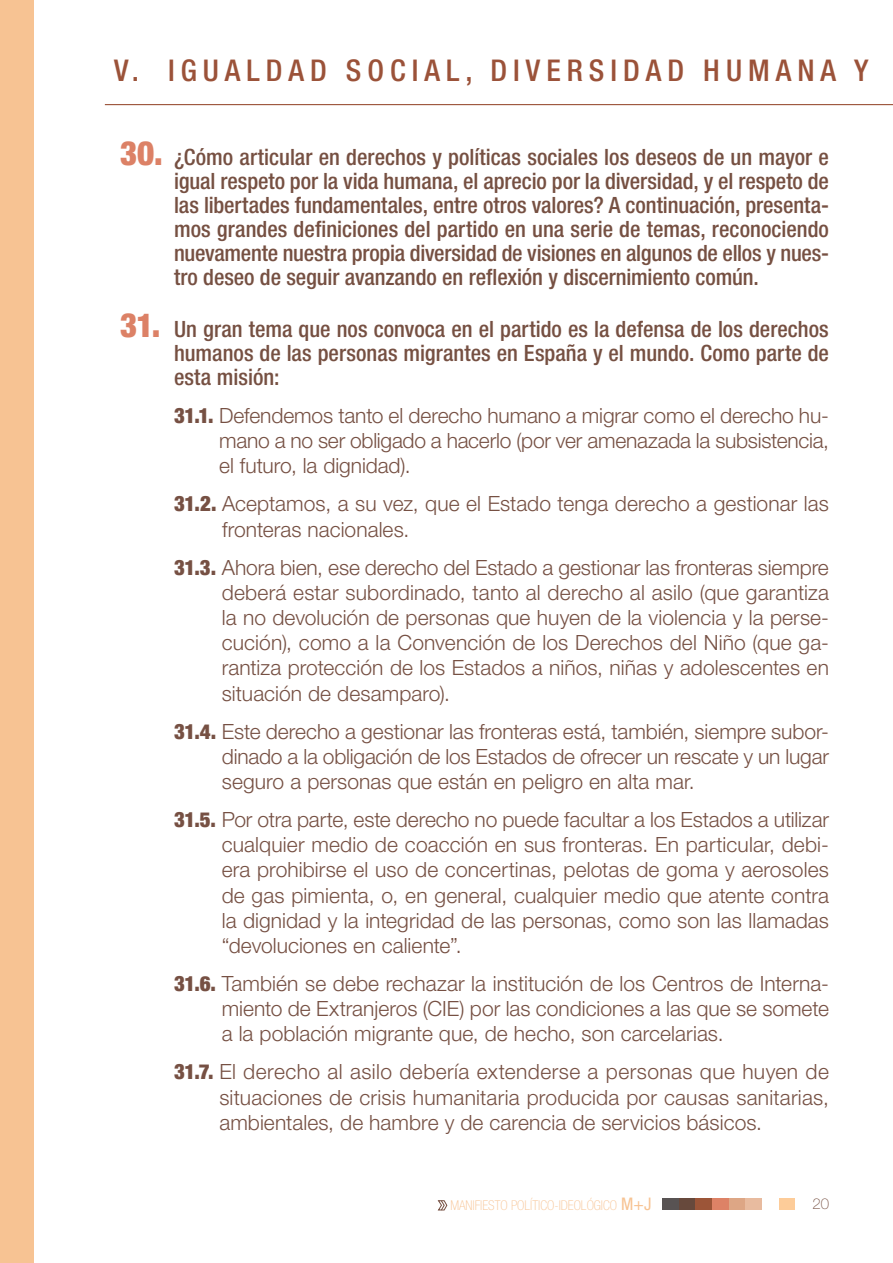
<style>
.page{position:relative;width:893px;height:1263px;background:#fff}
.page>*{position:absolute;margin:0;border:0;box-sizing:border-box;transform-origin:0 0}
.Subtitle{font:500 condensed 30px "Helvetica Neue LT Pro";letter-spacing:.2em;color:#9b5239}
.Sub_Paragraph{font:500 condensed 22.5px/24px "Helvetica Neue LT Pro";color:#765042;text-align:justify}
.Sub_Paragraph-2{font:300 21px/25.2px "Helvetica Neue LT Pro";color:#765043;text-align:justify}
.t1{font:100 15px "Helvetica Neue LT Pro";color:#765042}
.t2{font:100 condensed 13.5px "Helvetica Neue LT Pro";color:#f7c393}
.s1{font-family:"Helvetica Neue";font-weight:900;font-size:33px;color:#dc8166}
.s2{font-family:"Helvetica Neue";font-weight:900;font-stretch:condensed}
.s3{font-weight:400;font-size:17.4px}
</style>
<div class="page">
<svg style="left:437px;top:1200px;width:10px;height:11px"></svg>
<div style="left:0;top:0;width:33px;height:1263px;background:#f7c393"></div>
<div style="left:778px;top:1198px;width:17px;height:12px;background:#fdcc99"></div>
<div style="left:745px;top:1198px;width:17px;height:12px;background:#e8bb9f"></div>
<div style="left:728px;top:1198px;width:17px;height:12px;background:#dda685"></div>
<div style="left:712px;top:1198px;width:16px;height:12px;background:#dd8266"></div>
<div style="left:695px;top:1198px;width:17px;height:12px;background:#9c5538"></div>
<div style="left:678px;top:1198px;width:17px;height:12px;background:#67493c"></div>
<div style="left:662px;top:1198px;width:16px;height:12px;background:#585353"></div>
<hr style="left:105px;top:104px;width:788px;height:1px;background:#9b5239">
<p class="Subtitle" style="left:114px;top:52px;width:756px">V. IGUALDAD SOCIAL, DIVERSIDAD HUMANA Y</p>
<p class="Sub_Paragraph" style="left:174px;top:144px;width:656px;text-indent:-54px"><span class="s1">30.</span> ¿Cómo articular en derechos y políticas sociales los deseos de un mayor e igual respeto por la vida humana, el aprecio por la diversidad, y el respeto de las libertades fundamentales, entre otros valores? A continuación, presenta&shy;mos grandes definiciones del partido en una serie de temas, reconociendo nuevamente nuestra propia diversidad de visiones en algunos de ellos y nues&shy;tro deseo de seguir avanzando en reflexión y discernimiento común.</p>
<p class="Sub_Paragraph" style="left:174px;top:317px;width:656px;text-indent:-54px"><span class="s1">31.</span> Un gran tema que nos convoca en el partido es la defensa de los derechos humanos de las personas migrantes en España y el mundo. Como parte de esta misión:</p>
<p class="Sub_Paragraph-2" style="left:219px;top:403px;width:611px;text-indent:-45px"><span class="s2">31.1.</span> Defendemos tanto el derecho humano a migrar como el derecho hu&shy;mano a no ser obligado a hacerlo (por ver amenazada la subsistencia, el futuro, la dignidad).</p>
<p class="Sub_Paragraph-2" style="left:222px;top:491px;width:608px;text-indent:-48px"><span class="s2">31.2.</span> Aceptamos, a su vez, que el Estado tenga derecho a gestionar las fronteras nacionales.</p>
<p class="Sub_Paragraph-2" style="left:222px;top:554px;width:609px;text-indent:-48px"><span class="s2">31.3.</span> Ahora bien, ese derecho del Estado a gestionar las fronteras siempre deberá estar subordinado, tanto al derecho al asilo (que garantiza la no devolución de personas que huyen de la violencia y la perse&shy;cución), como a la Convención de los Derechos del Niño (que ga&shy;rantiza protección de los Estados a niños, niñas y adolescentes en situación de desamparo).</p>
<p class="Sub_Paragraph-2" style="left:222px;top:718px;width:609px;text-indent:-48px"><span class="s2">31.4.</span> Este derecho a gestionar las fronteras está, también, siempre subor&shy;dinado a la obligación de los Estados de ofrecer un rescate y un lugar seguro a personas que están en peligro en alta mar.</p>
<p class="Sub_Paragraph-2" style="left:222px;top:806px;width:609px;text-indent:-48px"><span class="s2">31.5.</span> Por otra parte, este derecho no puede facultar a los Estados a utilizar cualquier medio de coacción en sus fronteras. En particular, debi&shy;era prohibirse el uso de concertinas, pelotas de goma y aerosoles de gas pimienta, o, en general, cualquier medio que atente contra la dignidad y la integridad de las personas, como son las llamadas “devoluciones en caliente”.</p>
<p class="Sub_Paragraph-2" style="left:222px;top:970px;width:609px;text-indent:-48px"><span class="s2">31.6.</span> También se debe rechazar la institución de los Centros de Interna&shy;miento de Extranjeros (CIE) por las condiciones a las que se somete a la población migrante que, de hecho, son carcelarias.</p>
<p class="Sub_Paragraph-2" style="left:219px;top:1059px;width:611px;text-indent:-45px"><span class="s2">31.7.</span> El derecho al asilo debería extenderse a personas que huyen de situaciones de crisis humanitaria producida por causas sanitarias, ambientales, de hambre y de carencia de servicios básicos.</p>
<p class="t2" style="left:450px;top:1198px;width:203px">MANIFIESTO POLÍTICO-IDEOLÓGICO <span class="s3">M+J</span></p>
<p class="t1" style="left:812px;top:1195px;width:18px">20</p>
</div>
